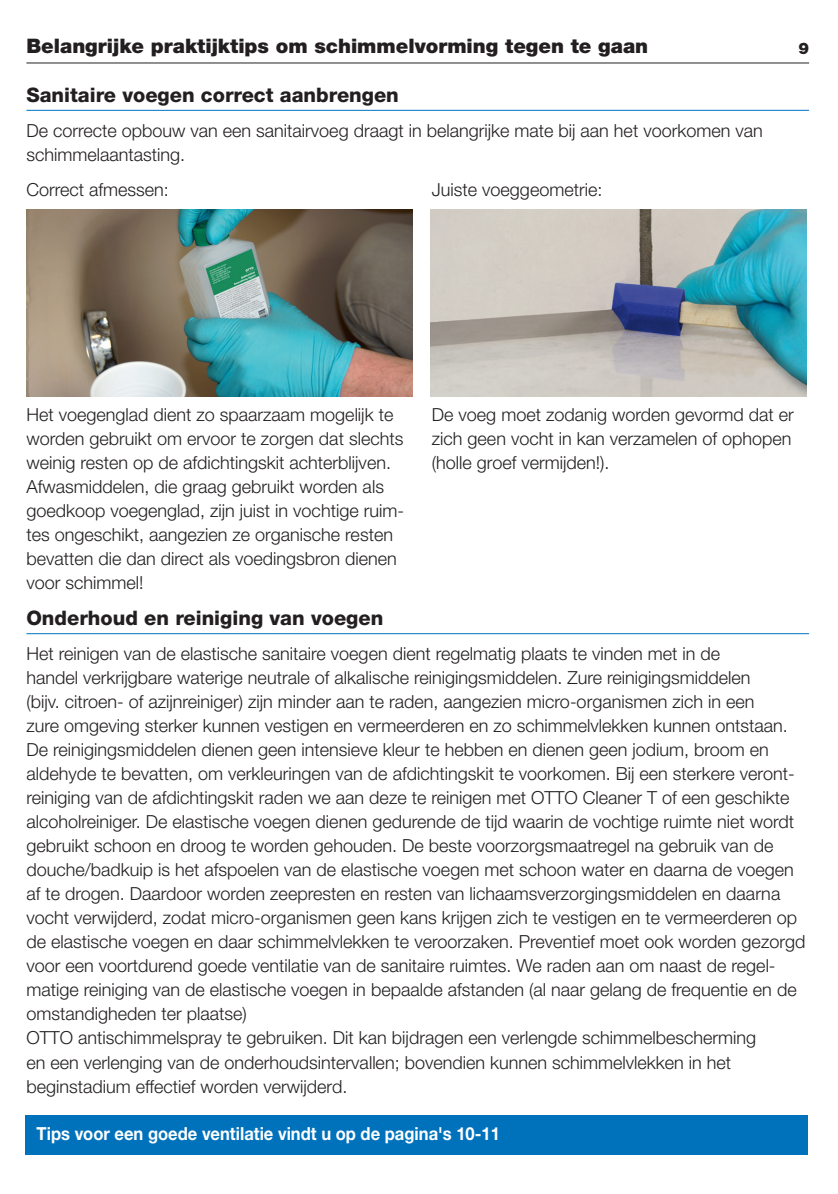
<style>
.page{position:relative;width:838px;height:1194px;background:#fff}
.page>*{position:absolute;margin:0;border:0;box-sizing:border-box;transform-origin:0 0}
.t1{font:800 20px "Helvetica Neue LT Pro";color:#231f20}
.t2{font:900 20px "Helvetica Neue LT Pro";color:#231f20}
.t3{font:300 18px/24px "Helvetica Neue LT Pro";color:#231f20}
.t4{font:700 18px "Helvetica Neue LT Pro";color:#fff;scale:.92 1}
.t5{font:900 16px "Helvetica Neue LT Pro";color:#231f20}
</style>
<div class="page">
<hr style="left:26px;top:63px;width:783px;height:1px;background:#231f20">
<div style="left:25px;top:1115px;width:783px;height:39px;background:#0072bc"></div>
<hr style="left:26px;top:110px;width:783px;height:1px;background:#0072bc">
<img style="left:26px;top:209px;width:386px;height:187px">
<img style="left:430px;top:209px;width:376px;height:187px">
<hr style="left:26px;top:633px;width:783px;height:1px;background:#0072bc">
<p class="t2" style="left:26px;top:34px;width:623px">Belangrijke praktijktips om schimmelvorming tegen te gaan</p>
<p class="t1" style="left:26px;top:82px;width:374px">Sanitaire voegen correct aanbrengen</p>
<p class="t3" style="left:26px;top:118px;width:738px">De correcte opbouw van een sanitairvoeg draagt in belangrijke mate bij aan het voorkomen van schimmelaantasting.</p>
<p class="t3" style="left:26px;top:177px;width:144px">Correct afmessen:</p>
<p class="t3" style="left:432px;top:177px;width:172px">Juiste voeggeometrie:</p>
<p class="t5" style="left:798px;top:39px;width:12px">9</p>
<p class="t3" style="left:26px;top:402px;width:379px">Het voegenglad dient zo spaarzaam mogelijk te worden gebruikt om ervoor te zorgen dat slechts weinig resten op de afdichtingskit achterblijven.<br>Afwasmiddelen, die graag gebruikt worden als goedkoop voegenglad, zijn juist in vochtige ruim&shy;tes ongeschikt, aangezien ze organische resten bevatten die dan direct als voedingsbron dienen voor schimmel!</p>
<p class="t3" style="left:432px;top:402px;width:363px">De voeg moet zodanig worden gevormd dat er zich geen vocht in kan verzamelen of ophopen (holle groef vermijden!).</p>
<p class="t1" style="left:26px;top:605px;width:358px">Onderhoud en reiniging van voegen</p>
<p class="t3" style="left:26px;top:641px;width:780px">Het reinigen van de elastische sanitaire voegen dient regelmatig plaats te vinden met in de<br>handel verkrijgbare waterige neutrale of alkalische reinigingsmiddelen. Zure reinigingsmiddelen<br>(bijv. citroen- of azijnreiniger) zijn minder aan te raden, aangezien micro-organismen zich in een<br>zure omgeving sterker kunnen vestigen en vermeerderen en zo schimmelvlekken kunnen ontstaan.<br>De reinigingsmiddelen dienen geen intensieve kleur te hebben en dienen geen jodium, broom en aldehyde te bevatten, om verkleuringen van de afdichtingskit te voorkomen. Bij een sterkere veront&shy;reiniging van de afdichtingskit raden we aan deze te reinigen met OTTO Cleaner T of een geschikte alcoholreiniger. De elastische voegen dienen gedurende de tijd waarin de vochtige ruimte niet wordt gebruikt schoon en droog te worden gehouden. De beste voorzorgsmaatregel na gebruik van de douche/badkuip is het afspoelen van de elastische voegen met schoon water en daarna de voegen af te drogen. Daardoor worden zeepresten en resten van lichaamsverzorgingsmiddelen en daarna vocht verwijderd, zodat micro-organismen geen kans krijgen zich te vestigen en te vermeerderen op de elastische voegen en daar schimmelvlekken te veroorzaken. Preventief moet ook worden gezorgd voor een voortdurend goede ventilatie van de sanitaire ruimtes. We raden aan om naast de regel&shy;matige reiniging van de elastische voegen in bepaalde afstanden (al naar gelang de frequentie en de omstandigheden ter plaatse)<br>OTTO antischimmelspray te gebruiken. Dit kan bijdragen een verlengde schimmelbescherming<br>en een verlenging van de onderhoudsintervallen; bovendien kunnen schimmelvlekken in het beginstadium effectief worden verwijderd.</p>
<p class="t4" style="left:37px;top:1122px;width:505px">Tips voor een goede ventilatie vindt u op de pagina's 10-11</p>
</div>
